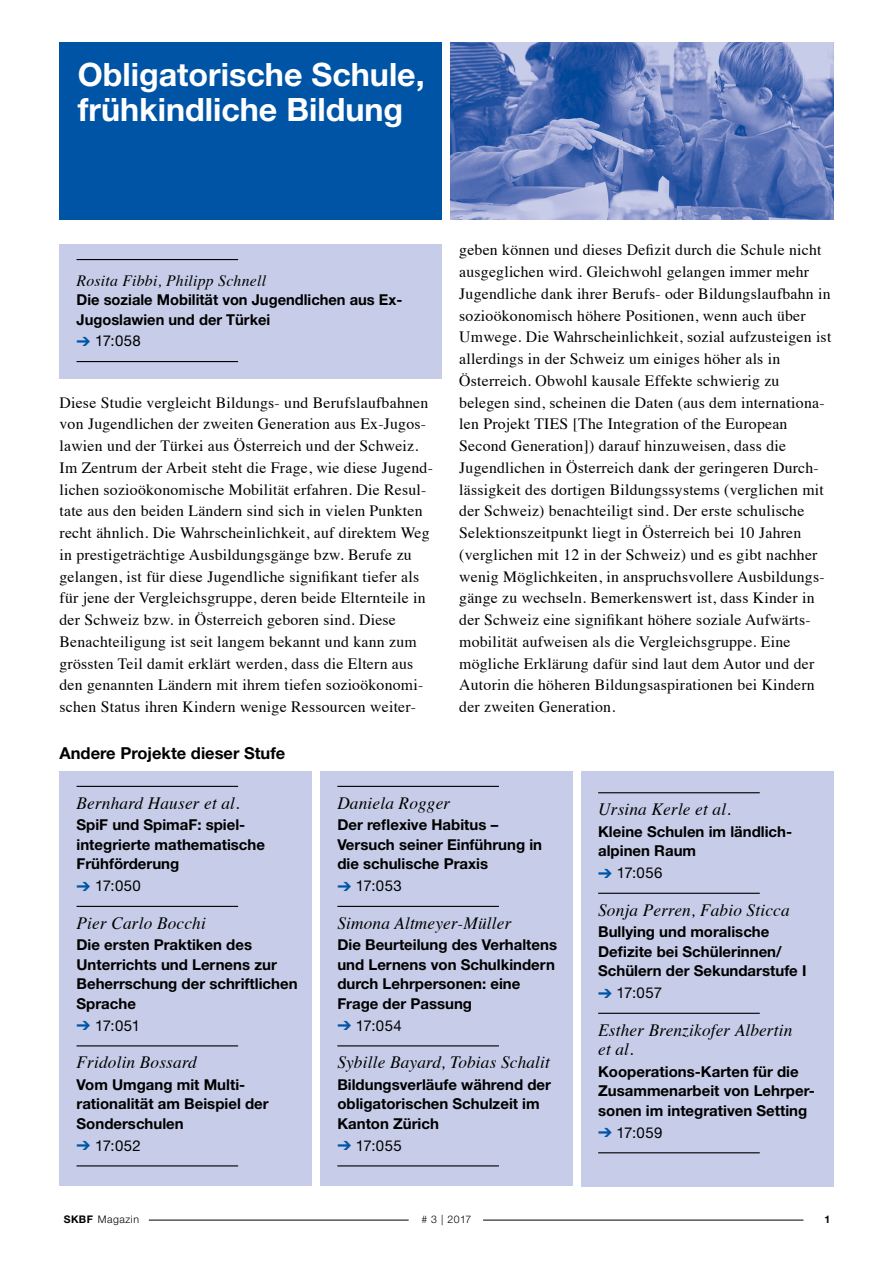
<style>
.page{position:relative;width:893px;height:1263px;background:#fff}
.page>*{position:absolute;margin:0;border:0;box-sizing:border-box;transform-origin:0 0}
.t1{font:700 32.25px/35.4px "Helvetica Neue LT";color:#fff}
.ProjektTitel_Kasten{font:italic 17.25px/19.5px "Times";letter-spacing:.01em;color:#000}
.t2{font:700 16.5px "Helvetica Neue LT";color:#000}
.Lauftext_Deutsch{font:15.75px/21.8px "Times";letter-spacing:.015em;color:#000}
.ProjektTitel_Kasten-2{font:italic 15.75px "Times";letter-spacing:.015em;color:#000}
.ProjektTitel_Kasten-3{font:700 15px/19.5px "Helvetica Neue LT";color:#000}
.ProjektTitel_Kasten-4{font:15px "Helvetica Neue LT";letter-spacing:.025em;color:#000}
.t3{font:300 10.5px "Helvetica Neue LT";letter-spacing:.05em;color:#000}
.t4{font:700 10.5px "Helvetica Neue LT";color:#000}
.s1{color:#0054a6}
.s2{font-weight:700}
</style>
<div class="page">
<div style="left:60px;top:244px;width:382px;height:134px;background:#c7cde8"></div>
<hr style="left:77px;top:259px;width:161px;height:1px;background:#000">
<hr style="left:77px;top:361px;width:161px;height:1px;background:#000">
<div style="left:60px;top:771px;width:252px;height:414px;background:#c7cde8"></div>
<hr style="left:77px;top:786px;width:161px;height:1px;background:#000">
<hr style="left:77px;top:906px;width:161px;height:1px;background:#000">
<hr style="left:77px;top:1045px;width:161px;height:1px;background:#000">
<hr style="left:77px;top:1165px;width:161px;height:1px;background:#000">
<div style="left:320px;top:771px;width:253px;height:415px;background:#c7cde8"></div>
<hr style="left:337px;top:786px;width:162px;height:1px;background:#000">
<hr style="left:337px;top:906px;width:162px;height:1px;background:#000">
<hr style="left:337px;top:1045px;width:162px;height:1px;background:#000">
<hr style="left:337px;top:1165px;width:162px;height:1px;background:#000">
<div style="left:581px;top:777px;width:252px;height:410px;background:#c7cde8"></div>
<hr style="left:598px;top:792px;width:162px;height:1px;background:#000">
<hr style="left:598px;top:893px;width:162px;height:1px;background:#000">
<hr style="left:598px;top:1013px;width:162px;height:1px;background:#000">
<hr style="left:598px;top:1152px;width:162px;height:1px;background:#000">
<div style="left:60px;top:43px;width:382px;height:177px;background:#0054a6"></div>
<hr style="left:483px;top:1220px;width:320px;height:1px;background:#000">
<hr style="left:149px;top:1220px;width:260px;height:1px;background:#000">
<img style="left:451px;top:43px;width:382px;height:177px">
<p class="t1" style="left:78px;top:56px;width:348px">Obligatorische Schule, frühkindliche Bildung</p>
<p class="ProjektTitel_Kasten-2" style="left:77px;top:267px;width:191px">Rosita Fibbi, Philipp Schnell</p>
<p class="ProjektTitel_Kasten-3" style="left:77px;top:290px;width:327px">Die soziale Mobilität von Jugendlichen aus Ex-<br>Jugoslawien und der Türkei</p>
<p class="ProjektTitel_Kasten-4" style="left:77px;top:332px;width:66px"><span class="s1">➔</span> 17:058</p>
<p class="Lauftext_Deutsch" style="left:60px;top:390px;width:370px">Diese Studie vergleicht Bildungs- und Berufslaufbahnen von Jugendlichen der zweiten Generation aus Ex-Jugos&shy;lawien und der Türkei aus Österreich und der Schweiz.</p>
<p class="Lauftext_Deutsch" style="left:60px;top:455px;width:375px">Im Zentrum der Arbeit steht die Frage, wie diese Jugend&shy;lichen sozioökonomische Mobilität erfahren. Die Resul&shy;tate aus den beiden Ländern sind sich in vielen Punkten recht ähnlich. Die Wahrscheinlichkeit, auf direktem Weg in prestigeträchtige Ausbildungsgänge bzw. Berufe zu gelangen, ist für diese Jugendliche signifikant tiefer als für jene der Vergleichsgruppe, deren beide Elternteile in der Schweiz bzw. in Österreich geboren sind. Diese Benachteiligung ist seit langem bekannt und kann zum grössten Teil damit erklärt werden, dass die Eltern aus den genannten Ländern mit ihrem tiefen sozioökonomi&shy;schen Status ihren Kindern wenige Ressourcen weiter-</p>
<p class="t2" style="left:60px;top:743px;width:227px">Andere Projekte dieser Stufe</p>
<p class="Lauftext_Deutsch" style="left:459px;top:238px;width:374px">geben können und dieses Defizit durch die Schule nicht ausgeglichen wird. Gleichwohl gelangen immer mehr Jugendliche dank ihrer Berufs- oder Bildungslaufbahn in sozioökonomisch höhere Positionen, wenn auch über Umwege. Die Wahrscheinlichkeit, sozial aufzusteigen ist allerdings in der Schweiz um einiges höher als in Österreich. Obwohl kausale Effekte schwierig zu belegen sind, scheinen die Daten (aus dem internationa&shy;len Projekt TIES [The Integration of the European Second Generation]) darauf hinzuweisen, dass die Jugendlichen in Österreich dank der geringeren Durch&shy;lässigkeit des dortigen Bildungssystems (verglichen mit der Schweiz) benachteiligt sind. Der erste schulische Selektionszeitpunkt liegt in Österreich bei 10 Jahren (verglichen mit 12 in der Schweiz) und es gibt nachher wenig Möglichkeiten, in anspruchsvollere Ausbildungs&shy;gänge zu wechseln. Bemerkenswert ist, dass Kinder in der Schweiz eine signifikant höhere soziale Aufwärts&shy;mobilität aufweisen als die Vergleichsgruppe. Eine mögliche Erklärung dafür sind laut dem Autor und der Autorin die höheren Bildungsaspirationen bei Kindern der zweiten Generation.</p>
<p class="ProjektTitel_Kasten" style="left:77px;top:792px;width:165px">Bernhard Hauser et al.</p>
<p class="ProjektTitel_Kasten-3" style="left:77px;top:815px;width:190px">SpiF und SpimaF: spiel&shy;integrierte mathematische<br>Frühförderung</p>
<p class="ProjektTitel_Kasten-4" style="left:77px;top:877px;width:66px"><span class="s1">➔</span> 17:050</p>
<p class="ProjektTitel_Kasten" style="left:77px;top:912px;width:131px">Pier Carlo Bocchi</p>
<p class="ProjektTitel_Kasten-3" style="left:77px;top:935px;width:223px">Die ersten Praktiken des<br>Unterrichts und Lernens zur<br>Beherrschung der schriftlichen<br>Sprache</p>
<p class="ProjektTitel_Kasten-4" style="left:77px;top:1016px;width:65px"><span class="s1">➔</span> 17:051</p>
<p class="ProjektTitel_Kasten" style="left:77px;top:1052px;width:122px">Fridolin Bossard</p>
<p class="ProjektTitel_Kasten-3" style="left:77px;top:1074px;width:194px">Vom Umgang mit Multi&shy;rationalität am Beispiel der<br>Sonderschulen</p>
<p class="ProjektTitel_Kasten-4" style="left:77px;top:1136px;width:66px"><span class="s1">➔</span> 17:052</p>
<p class="ProjektTitel_Kasten" style="left:337px;top:792px;width:114px">Daniela Rogger</p>
<p class="ProjektTitel_Kasten-3" style="left:337px;top:815px;width:206px">Der reflexive Habitus –<br>Versuch seiner Einführung in die schulische Praxis</p>
<p class="ProjektTitel_Kasten-4" style="left:337px;top:877px;width:66px"><span class="s1">➔</span> 17:053</p>
<p class="ProjektTitel_Kasten" style="left:337px;top:912px;width:176px">Simona Altmeyer-Müller</p>
<p class="ProjektTitel_Kasten-3" style="left:337px;top:935px;width:221px">Die Beurteilung des Verhaltens und Lernens von Schulkindern durch Lehrpersonen: eine<br>Frage der Passung</p>
<p class="ProjektTitel_Kasten-4" style="left:337px;top:1016px;width:66px"><span class="s1">➔</span> 17:054</p>
<p class="ProjektTitel_Kasten" style="left:337px;top:1052px;width:214px">Sybille Bayard, Tobias Schalit</p>
<p class="ProjektTitel_Kasten-3" style="left:337px;top:1074px;width:215px">Bildungsverläufe während der obligatorischen Schulzeit im<br>Kanton Zürich</p>
<p class="ProjektTitel_Kasten-4" style="left:337px;top:1136px;width:66px"><span class="s1">➔</span> 17:055</p>
<p class="ProjektTitel_Kasten" style="left:598px;top:798px;width:134px">Ursina Kerle et al.</p>
<p class="ProjektTitel_Kasten-3" style="left:598px;top:821px;width:196px">Kleine Schulen im ländlich&shy;alpinen Raum</p>
<p class="ProjektTitel_Kasten-4" style="left:598px;top:864px;width:66px"><span class="s1">➔</span> 17:056</p>
<p class="ProjektTitel_Kasten" style="left:598px;top:899px;width:193px">Sonja Perren, Fabio Sticca</p>
<p class="ProjektTitel_Kasten-3" style="left:598px;top:922px;width:210px">Bullying und moralische<br>Defizite bei Schülerinnen/<br>Schülern der Sekundarstufe I</p>
<p class="ProjektTitel_Kasten-4" style="left:598px;top:984px;width:65px"><span class="s1">➔</span> 17:057</p>
<p class="ProjektTitel_Kasten" style="left:598px;top:1019px;width:196px">Esther Brenzikofer Albertin et al.</p>
<p class="ProjektTitel_Kasten-3" style="left:598px;top:1061px;width:218px">Kooperations-Karten für die<br>Zusammenarbeit von Lehrper&shy;sonen im integrativen Setting</p>
<p class="ProjektTitel_Kasten-4" style="left:598px;top:1123px;width:66px"><span class="s1">➔</span> 17:059</p>
<p class="t3" style="left:64px;top:1213px;width:77px"><span class="s2">SKBF</span> Magazin</p>
<p class="t3" style="left:421px;top:1213px;width:51px"># 3 | 2017</p>
<p class="t4" style="left:824px;top:1212px;width:7px">1</p>
</div>
